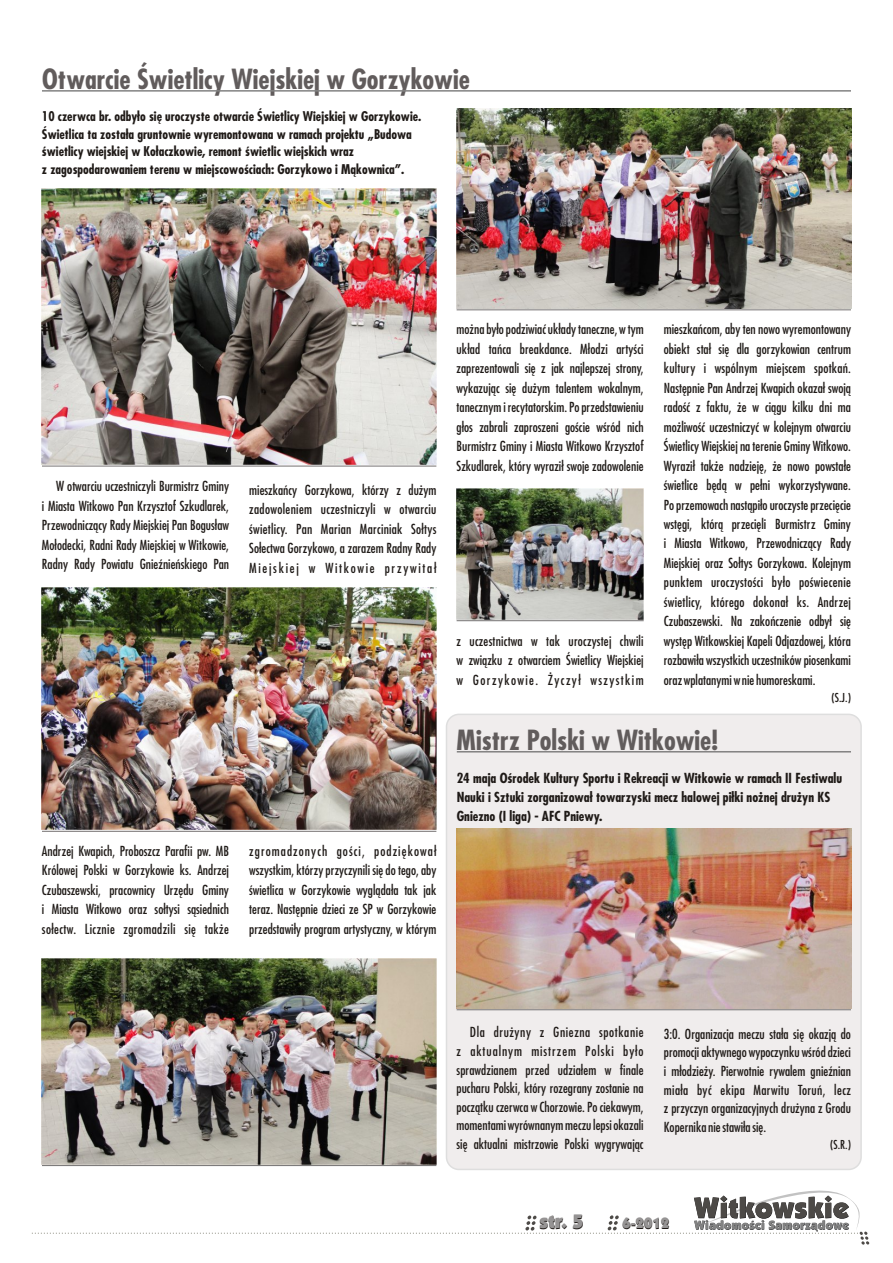
<style>
.page{position:relative;width:893px;height:1263px;background:#fff}
.page>*{position:absolute;margin:0;border:0;box-sizing:border-box;transform-origin:0 0}
.t1{font:700 27px "Fujiyama";color:#615c5c}
.t2{font:900 19.5px "Kabel IT Cby BT";color:#1f1a17}
.t3{font:900 15px "Kabel IT Cby BT";color:#1f1a17}
.t4{font:13.5px/19.5px "Fujiyama";color:#1f1a17;text-align:justify}
.t5{font:700 13.5px/18.9px "Fujiyama";color:#1f1a17}
.t6{font:700 13.05px/17.4px "Fujiyama";color:#1f1a17}
.t7{font:12px "Fujiyama";color:#1f1a17}
</style>
<div class="page">
<div style="left:446px;top:714px;width:416px;height:456px;background:#f0eded;border:2px solid #dedede;border-radius:12px"></div>
<svg style="left:31px;top:1190px;width:838px;height:54px"></svg>
<hr style="left:42px;top:90px;width:809px;height:2px;background:#828282">
<hr style="left:42px;top:466px;width:394px;height:1px;background:#737070">
<hr style="left:457px;top:309px;width:394px;height:1px;background:#737070">
<img style="left:42px;top:588px;width:395px;height:242px">
<img style="left:42px;top:958px;width:395px;height:206px">
<img style="left:457px;top:108px;width:394px;height:201px">
<img style="left:42px;top:188px;width:395px;height:277px">
<hr style="left:42px;top:831px;width:394px;height:1px;background:#737070">
<hr style="left:42px;top:1165px;width:394px;height:1px;background:#737070">
<hr style="left:457px;top:751px;width:394px;height:1px;background:#828282">
<img style="left:457px;top:828px;width:394px;height:180px">
<hr style="left:457px;top:1009px;width:394px;height:1px;background:#737070">
<img style="left:456px;top:488px;width:188px;height:132px">
<hr style="left:457px;top:620px;width:187px;height:1px;background:#737070">
<h1 class="t1" style="left:42px;top:69px;width:429px">Otwarcie Świetlicy Wiejskiej w Gorzykowie</h1>
<p class="t6" style="left:42px;top:109px;width:381px">10 czerwca br. odbyło się uroczyste otwarcie Świetlicy Wiejskiej w Gorzykowie.<br>Świetlica ta została gruntownie wyremontowana w ramach projektu „Budowa świetlicy wiejskiej w Kołaczkowie, remont świetlic wiejskich wraz<br>z zagospodarowaniem terenu w miejscowościach: Gorzykowo i Mąkownica”.</p>
<p class="t4" style="left:42px;top:478px;width:189px;text-indent:14px">W otwarciu uczestniczyli Burmistrz Gminy i Miasta Witkowo Pan Krzysztof Szkudlarek, Przewodniczący Rady Miejskiej Pan Bogusław Mołodecki, Radni Rady Miejskiej w Witkowie, Radny Rady Powiatu Gnieźnieńskiego Pan</p>
<p class="t4" style="left:249px;top:481px;width:189px">mieszkańcy Gorzykowa, którzy z dużym zadowoleniem uczestniczyli w otwarciu świetlicy. Pan Marian Marciniak Sołtys Sołectwa Gorzykowo, a zarazem Radny Rady Miejskiej w Witkowie przywitał</p>
<p class="t4" style="left:42px;top:842px;width:189px">Andrzej Kwapich, Proboszcz Parafii pw. MB Królowej Polski w Gorzykowie ks. Andrzej Czubaszewski, pracownicy Urzędu Gminy i Miasta Witkowo oraz sołtysi sąsiednich sołectw. Licznie zgromadzili się także</p>
<p class="t4" style="left:249px;top:842px;width:189px">zgromadzonych gości, podziękował wszystkim, którzy przyczynili się do tego, aby świetlica w Gorzykowie wyglądała tak jak teraz. Następnie dzieci ze SP w Gorzykowie przedstawiły program artystyczny, w którym</p>
<p class="t4" style="left:457px;top:321px;width:189px">można było podziwiać układy taneczne, w tym układ tańca breakdance. Młodzi artyści zaprezentowali się z jak najlepszej strony, wykazując się dużym talentem wokalnym, tanecznym i recytatorskim. Po przedstawieniu głos zabrali zaproszeni goście wśród nich Burmistrz Gminy i Miasta Witkowo Krzysztof Szkudlarek, który wyraził swoje zadowolenie</p>
<p class="t4" style="left:457px;top:632px;width:189px">z uczestnictwa w tak uroczystej chwili w związku z otwarciem Świetlicy Wiejskiej w Gorzykowie. Życzył wszystkim</p>
<p class="t4" style="left:664px;top:321px;width:189px">mieszkańcom, aby ten nowo wyremontowany obiekt stał się dla gorzykowian centrum kultury i wspólnym miejscem spotkań.<br>Następnie Pan Andrzej Kwapich okazał swoją radość z faktu, że w ciągu kilku dni ma możliwość uczestniczyć w kolejnym otwarciu Świetlicy Wiejskiej na terenie Gminy Witkowo.<br>Wyraził także nadzieję, że nowo powstałe świetlice będą w pełni wykorzystywane.<br>Poprzemowach nastąpiło uroczyste przecięcie wstęgi, którą przecięli Burmistrz Gminy i Miasta Witkowo, Przewodniczący Rady Miejskiej oraz Sołtys Gorzykowa. Kolejnym punktem uroczystości było poświecenie świetlicy, którego dokonał ks. Andrzej Czubaszewski. Na zakończenie odbył się występ Witkowskiej Kapeli Odjazdowej, która rozbawiła wszystkich uczestników piosenkami oraz wplatanymi w nie humoreskami.</p>
<p class="t7" style="left:832px;top:693px;width:21px">(S.J.)</p>
<h1 class="t1" style="left:457px;top:729px;width:263px">Mistrz Polski w Witkowie!</h1>
<p class="t5" style="left:457px;top:770px;width:387px">24 maja Ośrodek Kultury Sportu i Rekreacji w Witkowie w ramach II Festiwalu<br>Nauki i Sztuki zorganizował towarzyski mecz halowej piłki nożnej drużyn KS<br>Gniezno (I liga) - AFC Pniewy.</p>
<p class="t4" style="left:457px;top:1024px;width:189px;line-height:18.6px;text-indent:13px">Dla drużyny z Gniezna spotkanie z aktualnym mistrzem Polski było sprawdzianem przed udziałem w finale pucharu Polski, który rozegrany zostanie na początku czerwca w Chorzowie. Po ciekawym, momentami wyrównanym meczu lepsi okazali się aktualni mistrzowie Polski wygrywając</p>
<p class="t4" style="left:664px;top:1026px;width:189px;line-height:18.6px">3:0. Organizacja meczu stała się okazją do promocji aktywnego wypoczynku wśród dzieci i młodzieży. Pierwotnie rywalem gnieźnian miała być ekipa Marwitu Toruń, lecz z przyczyn organizacyjnych drużyna z Grodu Kopernika nie stawiła się.</p>
<p class="t7" style="left:830px;top:1139px;width:22px">(S.R.)</p>
<h2 class="t2" style="left:540px;top:1214px;width:46px">str. 5</h2>
<p class="t3" style="left:622px;top:1218px;width:49px">6-2012</p>
</div>
